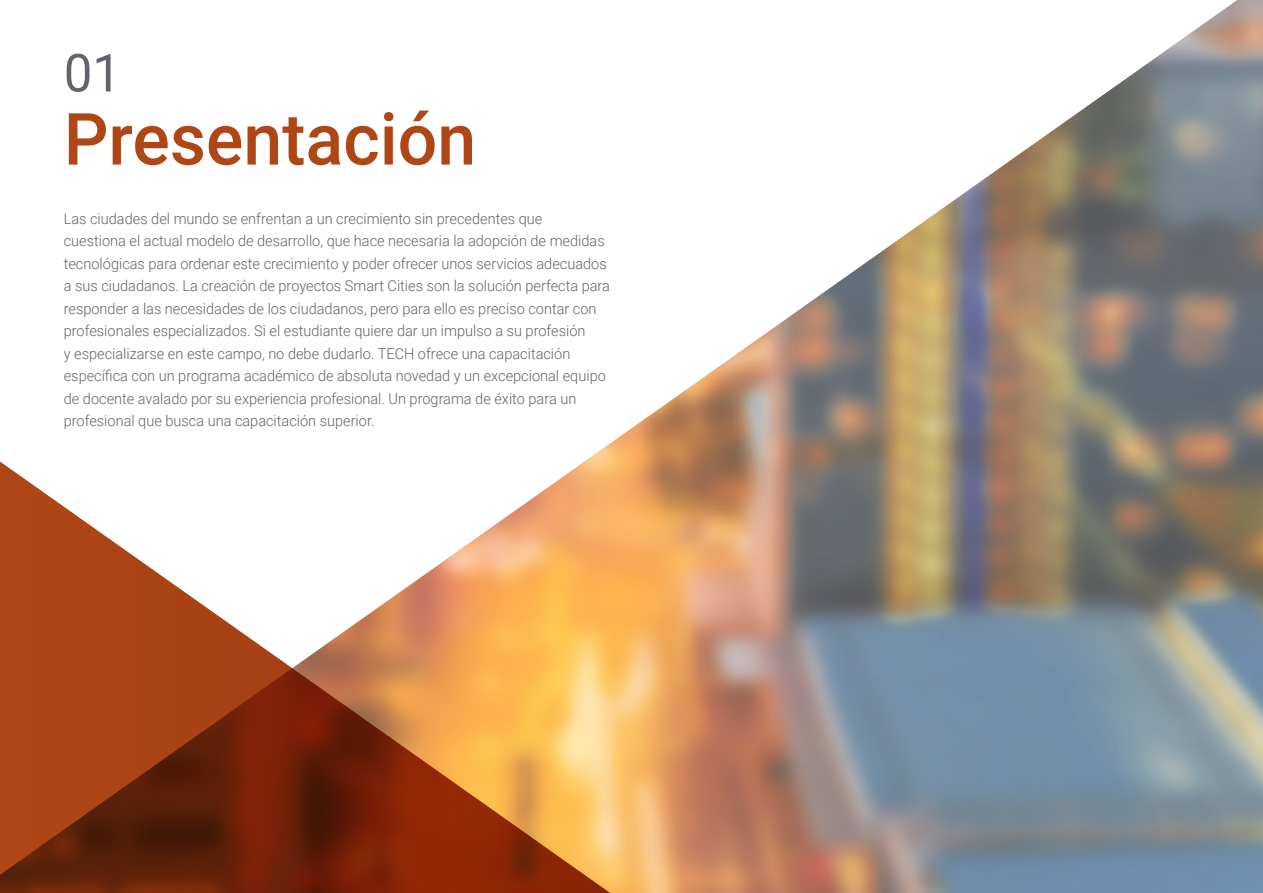
<style>
.page{position:relative;width:1263px;height:893px;background:#fff}
.page>*{position:absolute;margin:0;border:0;box-sizing:border-box;transform-origin:0 0}
.t1{font:500 72px "Roboto";color:#ae4615}
.t2{font:52.5px "Roboto";color:#61646a}
.t3{font:300 15px/22.5px "Roboto";color:#61646a}
</style>
<div class="page">
<img style="left:607px;top:0;width:656px;height:893px">
<svg style="left:0;top:446px;width:640px;height:447px"></svg>
<h2 class="t2" style="left:64px;top:36px;width:59px">01</h2>
<h1 class="t1" style="left:64px;top:89px;width:414px">Presentación</h1>
<p class="t3" style="left:64px;top:207px;width:548px">Las ciudades del mundo se enfrentan a un crecimiento sin precedentes que<br>cuestiona el actual modelo de desarrollo, que hace necesaria la adopción de medidas tecnológicas para ordenar este crecimiento y poder ofrecer unos servicios adecuados a sus ciudadanos. La creación de proyectos Smart Cities son la solución perfecta para responder a las necesidades de los ciudadanos, pero para ello es preciso contar con profesionales especializados. Si el estudiante quiere dar un impulso a su profesión<br>y especializarse en este campo, no debe dudarlo. TECH ofrece una capacitación específica con un programa académico de absoluta novedad y un excepcional equipo de docente avalado por su experiencia profesional. Un programa de éxito para un profesional que busca una capacitación superior.</p>
</div>
